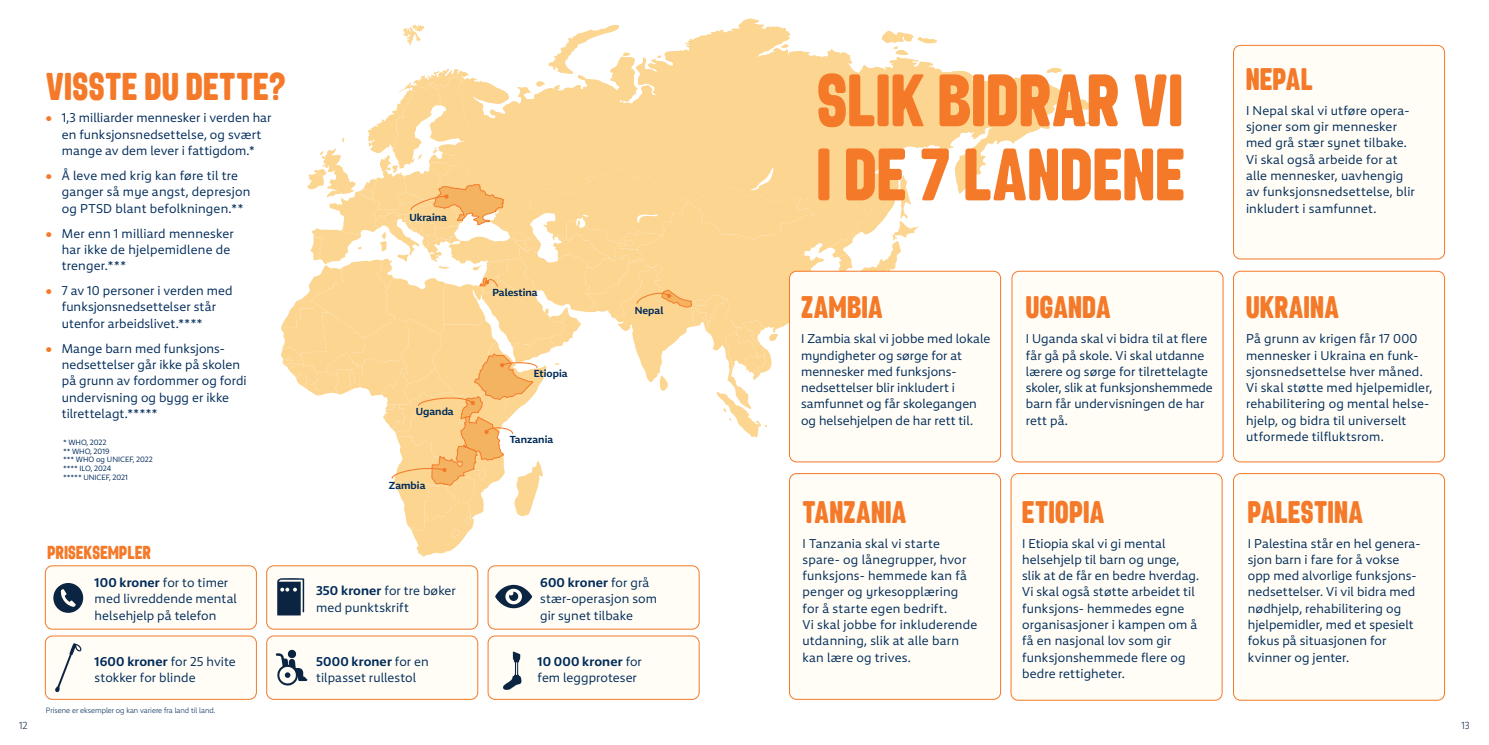
<style>
.page{position:relative;width:1489px;height:745px;background:#fff}
.page>*{position:absolute;margin:0;border:0;box-sizing:border-box;transform-origin:0 0}
.t1{font:74px/74px "Stribe Basic";letter-spacing:.015em;color:#f47929}
.t2{font:38.75px "Stribe Basic";letter-spacing:.015em;color:#f47929}
.t3{font:31.25px "Stribe Basic";letter-spacing:.02em;color:#f47929}
.t4{font:18.75px "Stribe Basic";letter-spacing:.02em;color:#f47929}
.t5{font:12.5px/16.2px "NRK Sans";letter-spacing:.01em;color:#002b5a}
.t6{font:700 10px "NRK Sans";color:#002b5a}
.t7{font:300 10px "NRK Sans";color:#0a2343}
.t8{font:7.5px/8.8px "NRK Sans";color:#002b5a}
.t9{font:300 7.5px "NRK Sans";color:#002b5a}
.s1{font-family:"Reckless Neue";color:#f47929}
.s2{font-weight:700}
</style>
<div class="page">
<svg style="left:424px;top:19px;width:668px;height:208px"></svg>
<svg style="left:1083px;top:121px;width:13px;height:5px"></svg>
<svg style="left:281px;top:69px;width:637px;height:487px"></svg>
<div style="left:789px;top:473px;width:211px;height:226px;background:#fffdf5;border-radius:7px"></div>
<div style="left:789px;top:473px;width:211px;height:226px;border:1px solid #f47929;border-radius:7px"></div>
<div style="left:1011px;top:473px;width:210px;height:226px;background:#fffdf5;border-radius:7px"></div>
<div style="left:1010px;top:473px;width:212px;height:227px;border:1px solid #f47929;border-radius:7px"></div>
<div style="left:1233px;top:271px;width:211px;height:190px;background:#fffdf5;border-radius:7px"></div>
<div style="left:1233px;top:271px;width:211px;height:191px;border:1px solid #f47929;border-radius:7px"></div>
<div style="left:1011px;top:271px;width:211px;height:190px;background:#fffdf5;border-radius:7px"></div>
<div style="left:1011px;top:271px;width:212px;height:191px;border:1px solid #f47929;border-radius:7px"></div>
<div style="left:1233px;top:473px;width:211px;height:226px;background:#fffdf5;border-radius:7px"></div>
<div style="left:1233px;top:473px;width:211px;height:227px;border:1px solid #f47929;border-radius:7px"></div>
<div style="left:1233px;top:45px;width:211px;height:214px;background:#fffdf5;border-radius:7px"></div>
<div style="left:1233px;top:45px;width:211px;height:214px;border:1px solid #f47929;border-radius:7px"></div>
<div style="left:789px;top:271px;width:211px;height:190px;background:#fffdf5;border-radius:7px"></div>
<div style="left:789px;top:271px;width:211px;height:191px;border:1px solid #f47929;border-radius:7px"></div>
<div style="left:45px;top:635px;width:211px;height:64px;background:#fffdf5;border-radius:7px"></div>
<div style="left:45px;top:635px;width:212px;height:64px;border:1px solid #f47929;border-radius:7px"></div>
<div style="left:45px;top:565px;width:211px;height:63px;background:#fffdf5;border-radius:7px"></div>
<div style="left:45px;top:565px;width:212px;height:64px;border:1px solid #f47929;border-radius:7px"></div>
<div style="left:267px;top:635px;width:211px;height:64px;background:#fffdf5;border-radius:7px"></div>
<div style="left:266px;top:635px;width:212px;height:64px;border:1px solid #f47929;border-radius:7px"></div>
<div style="left:267px;top:565px;width:211px;height:63px;background:#fffdf5;border-radius:7px"></div>
<div style="left:266px;top:565px;width:212px;height:64px;border:1px solid #f47929;border-radius:7px"></div>
<div style="left:488px;top:635px;width:211px;height:64px;background:#fffdf5;border-radius:7px"></div>
<div style="left:488px;top:635px;width:211px;height:64px;border:1px solid #f47929;border-radius:7px"></div>
<div style="left:488px;top:565px;width:211px;height:63px;background:#fffdf5;border-radius:7px"></div>
<div style="left:488px;top:565px;width:211px;height:64px;border:1px solid #f47929;border-radius:7px"></div>
<svg style="left:275px;top:649px;width:33px;height:37px"></svg>
<svg style="left:53px;top:583px;width:30px;height:29px"></svg>
<svg style="left:277px;top:578px;width:27px;height:37px"></svg>
<svg style="left:495px;top:584px;width:37px;height:25px"></svg>
<svg style="left:503px;top:651px;width:19px;height:38px"></svg>
<svg style="left:55px;top:643px;width:27px;height:50px"></svg>
<svg style="left:403px;top:24px;width:21px;height:21px"></svg>
<h2 class="t2" style="left:46px;top:65px;width:241px">VISSTE DU DETTE?</h2>
<p class="t5" style="left:46px;top:110px;width:227px;text-align:center"><span class="s1">•</span> 1,3 milliarder mennesker i verden har en funksjonsnedsettelse, og svært mange av dem lever i fattigdom.*</p>
<p class="t5" style="left:62px;top:167px;width:190px;text-indent:-16px"><span class="s1">•</span> Å leve med krig kan føre til tre ganger så mye angst, depresjon og PTSD blant befolkningen.**</p>
<p class="t5" style="left:62px;top:225px;width:174px;text-indent:-16px"><span class="s1">•</span> Mer enn 1 milliard mennesker har ikke de hjelpemidlene de trenger.***</p>
<p class="t5" style="left:62px;top:282px;width:172px;text-indent:-16px"><span class="s1">•</span> 7 av 10 personer i verden med funksjonsnedsettelser står utenfor arbeidslivet.****</p>
<p class="t5" style="left:62px;top:340px;width:186px;text-indent:-16px"><span class="s1">•</span> Mange barn med funksjons&shy;nedsettelser går ikke på skolen på grunn av fordommer og fordi undervisning og bygg er ikke tilrettelagt.*****</p>
<p class="t8" style="left:63px;top:437px;width:91px">* WHO, 2022<br>** WHO, 2019<br>*** WHO og UNICEF, 2022 **** ILO, 2024<br>***** UNICEF, 2021</p>
<h3 class="t4" style="left:47px;top:542px;width:105px">PRISEKSEMPLER</h3>
<p class="t5" style="left:95px;top:574px;width:144px"><span class="s2">100 kroner</span> for to timer med livreddende mental helsehjelp på telefon</p>
<p class="t5" style="left:95px;top:652px;width:143px"><span class="s2">1600 kroner</span> for 25 hvite stokker for blinde</p>
<p class="t9" style="left:46px;top:705px;width:171px">Prisene er eksempler og kan variere fra land til land.</p>
<p class="t6" style="left:409px;top:211px;width:39px">Ukraina</p>
<p class="t6" style="left:416px;top:405px;width:39px">Uganda</p>
<p class="t6" style="left:389px;top:478px;width:38px">Zambia</p>
<p class="t6" style="left:492px;top:286px;width:47px">Palestina</p>
<p class="t6" style="left:533px;top:367px;width:35px">Etiopia</p>
<p class="t6" style="left:510px;top:433px;width:45px">Tanzania</p>
<p class="t6" style="left:634px;top:304px;width:30px">Nepal</p>
<p class="t5" style="left:316px;top:582px;width:141px"><span class="s2">350 kroner</span> for tre bøker med punktskrift</p>
<p class="t5" style="left:540px;top:574px;width:118px"><span class="s2">600 kroner</span> for grå stær-operasjon som gir synet tilbake</p>
<p class="t5" style="left:316px;top:652px;width:114px"><span class="s2">5000 kroner</span> for en tilpasset rullestol</p>
<p class="t5" style="left:537px;top:652px;width:106px"><span class="s2">10 000 kroner</span> for fem leggproteser</p>
<h1 class="t1" style="left:816px;top:63px;width:369px">SLIK BIDRAR VI<br>I DE 7 LANDENE</h1>
<h3 class="t3" style="left:801px;top:290px;width:83px">ZAMBIA</h3>
<p class="t5" style="left:801px;top:330px;width:191px">I Zambia skal vi jobbe med lokale myndigheter og sørge for at mennesker med funksjons&shy;nedsettelser blir inkludert i samfunnet og får skolegangen og helsehjelpen de har rett til.</p>
<h3 class="t3" style="left:802px;top:494px;width:105px">TANZANIA</h3>
<p class="t5" style="left:802px;top:534px;width:176px">I Tanzania skal vi starte spare- og lånegrupper, hvor funksjons- hemmede kan få penger og yrkesopplæring for å starte egen bedrift.<br>Vi skal jobbe for inkluderende utdanning, slik at alle barn kan lære og trives.</p>
<h3 class="t3" style="left:1025px;top:290px;width:86px">UGANDA</h3>
<p class="t5" style="left:1025px;top:330px;width:188px">I Uganda skal vi bidra til at flere får gå på skole. Vi skal utdanne lærere og sørge for tilrettelagte skoler, slik at funksjonshemmede barn får undervisningen de har rett på.</p>
<h3 class="t3" style="left:1022px;top:494px;width:84px">ETIOPIA</h3>
<p class="t5" style="left:1022px;top:534px;width:179px">I Etiopia skal vi gi mental helsehjelp til barn og unge, slik at de får en bedre hverdag.<br>Vi skal også støtte arbeidet til funksjons- hemmedes egne organisasjoner i kampen om å få en nasjonal lov som gir funksjonshemmede flere og bedre rettigheter.</p>
<h3 class="t3" style="left:1245px;top:62px;width:68px">NEPAL</h3>
<p class="t5" style="left:1245px;top:102px;width:170px">I Nepal skal vi utføre opera&shy;sjoner som gir mennesker med grå stær synet tilbake.<br>Vi skal også arbeide for at alle mennesker, uavhengig av funksjonsnedsettelse, blir inkludert i samfunnet.</p>
<h3 class="t3" style="left:1245px;top:290px;width:94px">UKRAINA</h3>
<p class="t5" style="left:1245px;top:330px;width:188px">På grunn av krigen får 17 000 mennesker i Ukraina en funk&shy;sjonsnedsettelse hver måned.<br>Vi skal støtte med hjelpemidler, rehabilitering og mental helse&shy;hjelp, og bidra til universelt utformede tilfluktsrom.</p>
<h3 class="t3" style="left:1247px;top:494px;width:117px">PALESTINA</h3>
<p class="t5" style="left:1247px;top:534px;width:174px">I Palestina står en hel genera&shy;sjon barn i fare for å vokse opp med alvorlige funksjons&shy;nedsettelser. Vi vil bidra med nødhjelp, rehabilitering og hjelpemidler, med et spesielt fokus på situasjonen for kvinner og jenter.</p>
<p class="t7" style="left:19px;top:718px;width:10px">12</p>
<p class="t7" style="left:1461px;top:718px;width:10px">13</p>
</div>
